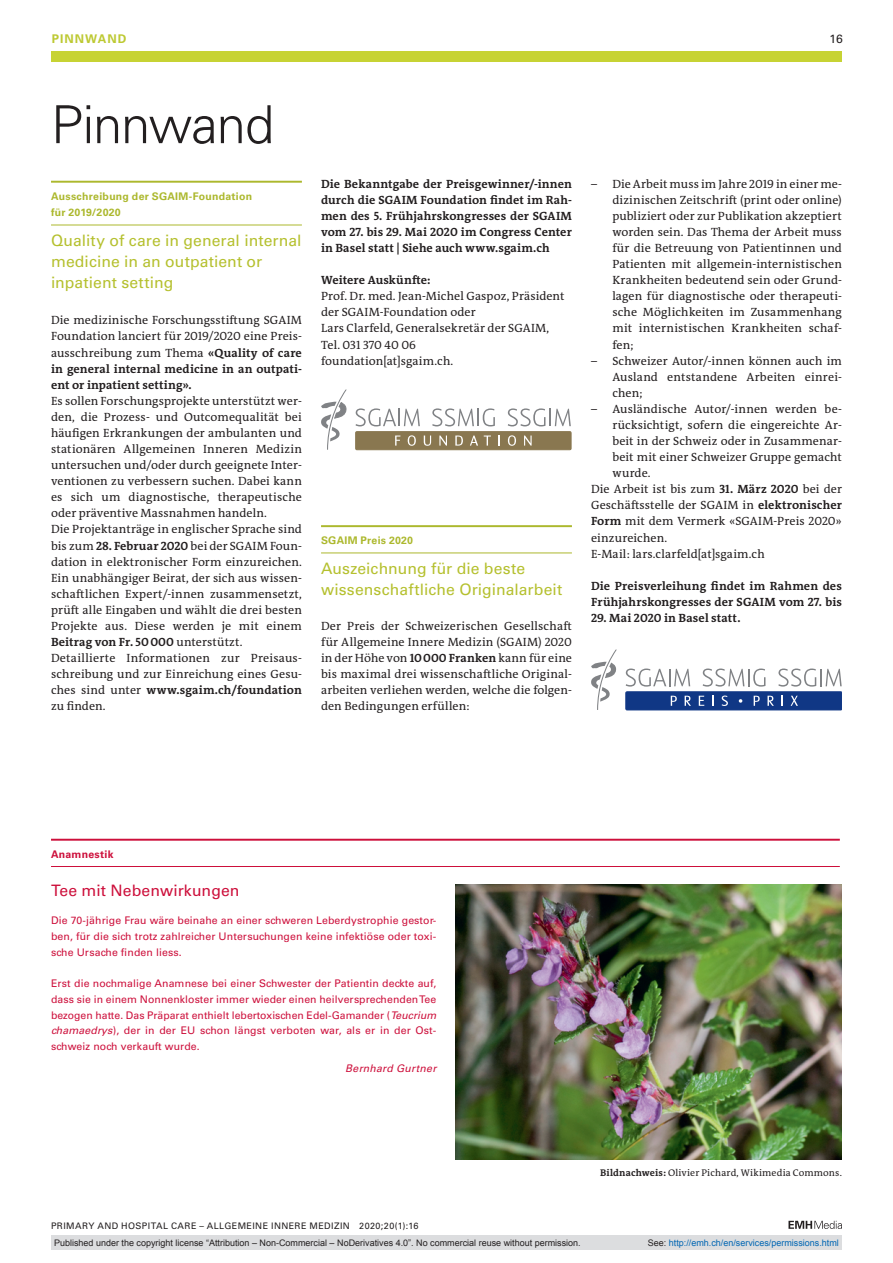
<style>
.page{position:relative;width:893px;height:1263px;background:#fff}
.page>*{position:absolute;margin:0;border:0;box-sizing:border-box;transform-origin:0 0}
.t1{font:300 52.5px "Univers LT Std";letter-spacing:-.02em;color:#231f20}
.t2{font:15.75px/21px "Univers LT Std";letter-spacing:.005em;color:#b5c02e}
.t3{font:15.75px "Univers LT Std";letter-spacing:.005em;color:#cd0f3b}
.t4{font:12px/16px "The Antiqua B W5 Plain";letter-spacing:.01em;color:#231f20;text-align:justify}
.t5{font:700 12px/16px "The Antiqua B W7";letter-spacing:.01em;color:#231f20}
.t6{font:700 12px "Univers LT Std";letter-spacing:.085em;color:#bdc932}
.t7{font:12px "Univers LT Std";color:#231f20}
.t8{font:10.5px/15.8px "Univers LT Std";letter-spacing:.01em;color:#cd0f3b;text-align:justify}
.t9{font:700 10.5px/16.5px "Univers LT Std";letter-spacing:.025em;color:#acb82d}
.t10{font:italic 10.5px "Univers LT Std";letter-spacing:.025em;color:#cd0f3b}
.t11{font:700 10.5px "Univers LT Std";letter-spacing:.025em;color:#cd0f3b}
.t12{font:9.75px "The Antiqua B W5 Plain";letter-spacing:.02em;color:#231f20}
.t13{font:9px "Arial";color:#231f20}
.t14{font:9px "Univers LT Std";letter-spacing:.05em;color:#231f20}
.t15{font:9px "Arial";color:#0166b3}
.s1{font-family:"The Antiqua B W7";font-weight:700}
.s2{font-family:"The Antiqua B W5 Plain";font-weight:400}
.s3{font-style:italic}
.s4{color:#231f20}
</style>
<div class="page">
<svg style="left:788px;top:1221px;width:54px;height:8px"></svg>
<hr style="left:51px;top:181px;width:251px;height:2px;background:#acb82d">
<hr style="left:51px;top:225px;width:251px;height:1px;background:#acb82d">
<hr style="left:321px;top:525px;width:251px;height:2px;background:#acb82d">
<hr style="left:321px;top:553px;width:251px;height:1px;background:#acb82d">
<div style="left:51px;top:51px;width:791px;height:11px;background:#c7d334"></div>
<hr style="left:51px;top:839px;width:789px;height:2px;background:#cd0f3b">
<hr style="left:51px;top:866px;width:789px;height:1px;background:#cd0f3b">
<img style="left:455px;top:884px;width:387px;height:275px">
<div style="left:356px;top:432px;width:215px;height:18px;background:#897750"></div>
<div style="left:355px;top:431px;width:216px;height:19px;border:1px solid #897750"></div>
<svg style="left:321px;top:390px;width:26px;height:60px"></svg>
<svg style="left:356px;top:408px;width:64px;height:18px"></svg>
<svg style="left:432px;top:408px;width:63px;height:18px"></svg>
<svg style="left:508px;top:408px;width:63px;height:18px"></svg>
<svg style="left:395px;top:435px;width:5px;height:11px"></svg>
<svg style="left:408px;top:435px;width:8px;height:11px"></svg>
<svg style="left:424px;top:435px;width:7px;height:11px"></svg>
<svg style="left:439px;top:435px;width:8px;height:11px"></svg>
<svg style="left:455px;top:435px;width:8px;height:11px"></svg>
<svg style="left:470px;top:435px;width:8px;height:11px"></svg>
<svg style="left:484px;top:435px;width:7px;height:11px"></svg>
<svg style="left:498px;top:435px;width:2px;height:11px"></svg>
<svg style="left:508px;top:435px;width:8px;height:11px"></svg>
<svg style="left:524px;top:435px;width:8px;height:11px"></svg>
<div style="left:626px;top:692px;width:216px;height:18px;background:#103785"></div>
<div style="left:625px;top:691px;width:217px;height:19px;border:1px solid #103785"></div>
<svg style="left:591px;top:650px;width:26px;height:60px"></svg>
<svg style="left:626px;top:668px;width:64px;height:19px"></svg>
<svg style="left:703px;top:668px;width:62px;height:19px"></svg>
<svg style="left:778px;top:668px;width:64px;height:19px"></svg>
<svg style="left:671px;top:696px;width:6px;height:10px"></svg>
<svg style="left:685px;top:696px;width:6px;height:10px"></svg>
<svg style="left:699px;top:696px;width:5px;height:10px"></svg>
<svg style="left:712px;top:696px;width:2px;height:10px"></svg>
<svg style="left:722px;top:695px;width:6px;height:11px"></svg>
<svg style="left:739px;top:699px;width:3px;height:4px"></svg>
<svg style="left:754px;top:696px;width:6px;height:10px"></svg>
<svg style="left:767px;top:696px;width:7px;height:10px"></svg>
<svg style="left:791px;top:696px;width:7px;height:10px"></svg>
<div style="left:51px;top:1235px;width:791px;height:15px;background:#dcdddf"></div>
<p class="t6" style="left:52px;top:31px;width:76px">PINNWAND</p>
<p class="t7" style="left:829px;top:31px;width:15px">16</p>
<h1 class="t1" style="left:51px;top:93px;width:225px">Pinnwand</h1>
<p class="t9" style="left:51px;top:188px;width:203px">Ausschreibung der SGAIM-Foundation für 2019/2020</p>
<h2 class="t2" style="left:51px;top:230px;width:252px">Quality of care in general internal medicine in an outpatient or inpatient setting</h2>
<p class="t4" style="left:51px;top:312px;width:252px">Die medizinische Forschungsstiftung SGAIM Foundation lanciert für 2019/2020 eine Preis&shy;ausschreibung zum Thema <span class="s1">«Quality of care</span></p>
<p class="t5" style="left:51px;top:361px;width:252px">in general internal medicine in an outpati&shy;ent or inpatient setting».</p>
<p class="t4" style="left:51px;top:393px;width:252px;text-align:left">Es sollen Forschungsprojekte unterstützt wer&shy;den, die Prozess- und Outcomequalität bei häufigen Erkrankungen der ambulanten und stationären Allgemeinen Inneren Medizin untersuchen und/oder durch geeignete Inter&shy;ventionen zu verbessern suchen. Dabei kann es sich um diagnostische, therapeutische oder präventive Massnahmen handeln.<br>Die Projektanträge in englischer Sprache sind bis zum <span class="s1">28. Februar 2020</span> bei der SGAIM Foun&shy;dation in elektronischer Form einzureichen.<br>Ein unabhängiger Beirat, der sich aus wissen&shy;schaftlichen Expert/-innen zusammensetzt, prüft alle Eingaben und wählt die drei besten Projekte aus. Diese werden je mit einem</p>
<p class="t5" style="left:51px;top:634px;width:193px">Beitrag von Fr. 50000 <span class="s2">unterstützt.</span></p>
<p class="t4" style="left:51px;top:650px;width:252px">Detaillierte Informationen zur Preisaus&shy;schreibung und zur Einreichung eines Gesu-</p>
<p class="t5" style="left:51px;top:682px;width:252px"><span class="s2">ches sind unter</span> www.sgaim.ch/foundation</p>
<p class="t4" style="left:51px;top:698px;width:56px">zu finden.</p>
<p class="t5" style="left:321px;top:176px;width:252px;text-align:justify">Die Bekanntgabe der Preisgewinner/-innen durch die SGAIM Foundation findet im Rah&shy;men des 5. Frühjahrskongresses der SGAIM vom 27. bis 29. Mai 2020 im Congress Center in Basel statt | Siehe auch www.sgaim.ch</p>
<p class="t5" style="left:321px;top:272px;width:111px">Weitere Auskünfte:</p>
<p class="t4" style="left:321px;top:288px;width:245px;text-align:left">Prof. Dr. med. Jean-Michel Gaspoz, Präsident der SGAIM-Foundation oder<br>Lars Clarfeld, Generalsekretär der SGAIM,<br>Tel. 031 370 40 06<br>foundation[at]sgaim.ch.</p>
<p class="t9" style="left:321px;top:532px;width:94px">SGAIM Preis 2020</p>
<h2 class="t2" style="left:321px;top:558px;width:243px">Auszeichnung für die beste wissenschaftliche Originalarbeit</h2>
<p class="t4" style="left:321px;top:618px;width:252px">Der Preis der Schweizerischen Gesellschaft für Allgemeine Innere Medizin (SGAIM) 2020 in der Höhe von <span class="s1">10000 Franken</span> kann für eine bis maximal drei wissenschaftliche Original&shy;arbeiten verliehen werden, welche die folgen&shy;den Bedingungen erfüllen:</p>
<p class="t4" style="left:612px;top:176px;width:231px;text-indent:-21px">– Die Arbeit muss im Jahre 2019 in einer me&shy;dizinischen Zeitschrift (print oder online) publiziert oder zur Publikation akzeptiert worden sein. Das Thema der Arbeit muss für die Betreuung von Patientinnen und Patienten mit allgemein-internistischen Krankheiten bedeutend sein oder Grund&shy;lagen für diagnostische oder therapeuti&shy;sche Möglichkeiten im Zusammenhang mit internistischen Krankheiten schaf&shy;fen;</p>
<p class="t4" style="left:612px;top:353px;width:231px;text-indent:-21px">– Schweizer Autor/-innen können auch im Ausland entstandene Arbeiten einrei&shy;chen;</p>
<p class="t4" style="left:591px;top:401px;width:252px">– Ausländische Autor/-innen werden be-</p>
<p class="t4" style="left:612px;top:417px;width:231px">rücksichtigt, sofern die eingereichte Ar-</p>
<p class="t4" style="left:612px;top:433px;width:231px">beit in der Schweiz oder in Zusammenar-</p>
<p class="t4" style="left:612px;top:449px;width:231px">beit mit einer Schweizer Gruppe gemacht</p>
<p class="t4" style="left:612px;top:465px;width:40px">wurde.</p>
<p class="t4" style="left:591px;top:481px;width:252px">Die Arbeit ist bis zum <span class="s1">31. März 2020</span> bei der</p>
<p class="t4" style="left:591px;top:497px;width:252px">Geschäftsstelle der SGAIM in <span class="s1">elektronischer</span></p>
<p class="t4" style="left:591px;top:513px;width:252px"><span class="s1">Form</span> mit dem Vermerk «SGAIM-Preis 2020»</p>
<p class="t4" style="left:591px;top:529px;width:78px">einzureichen.</p>
<p class="t4" style="left:591px;top:546px;width:175px">E-Mail: lars.clarfeld[at]sgaim.ch</p>
<p class="t5" style="left:591px;top:578px;width:252px">Die Preisverleihung findet im Rahmen des<br>Frühjahrskongresses der SGAIM vom 27. bis</p>
<p class="t5" style="left:591px;top:610px;width:151px">29. Mai 2020 in Basel statt.</p>
<p class="t11" style="left:51px;top:848px;width:64px">Anamnestik</p>
<h2 class="t3" style="left:51px;top:881px;width:190px">Tee mit Nebenwirkungen</h2>
<p class="t8" style="left:51px;top:913px;width:387px">Die 70-jährige Frau wäre beinahe an einer schweren Leberdystrophie gestor&shy;ben, für die sich trotz zahlreicher Untersuchungen keine infektiöse oder toxi&shy;sche Ursache finden liess.</p>
<p class="t8" style="left:51px;top:976px;width:387px">Erst die nochmalige Anamnese bei einer Schwester der Patientin deckte auf, dass sie in einem Nonnenkloster immer wieder einen heilversprechenden Tee bezogen hatte. Das Präparat enthielt lebertoxischen Edel-Gamander (<span class="s3">Teucrium chamaedrys</span>), der in der EU schon längst verboten war, als er in der Ost&shy;schweiz noch verkauft wurde.</p>
<p class="t10" style="left:345px;top:1062px;width:93px">Bernhard Gurtner</p>
<p class="t12" style="left:600px;top:1166px;width:243px"><span class="s1">Bildnachweis:</span> Olivier Pichard, Wikimedia Commons.</p>
<p class="t14" style="left:51px;top:1220px;width:369px">PRIMARY AND HOSPITAL CARE – ALLGEMEINE INNERE MEDIZIN 2020;20(1):16</p>
<p class="t13" style="left:54px;top:1237px;width:528px">Published under the copyright license “Attribution – Non-Commercial – NoDerivatives 4.0”. No commercial reuse without permission.</p>
<p class="t15" style="left:648px;top:1237px;width:193px"><span class="s4">See:</span> http://emh.ch/en/services/permissions.html</p>
</div>
